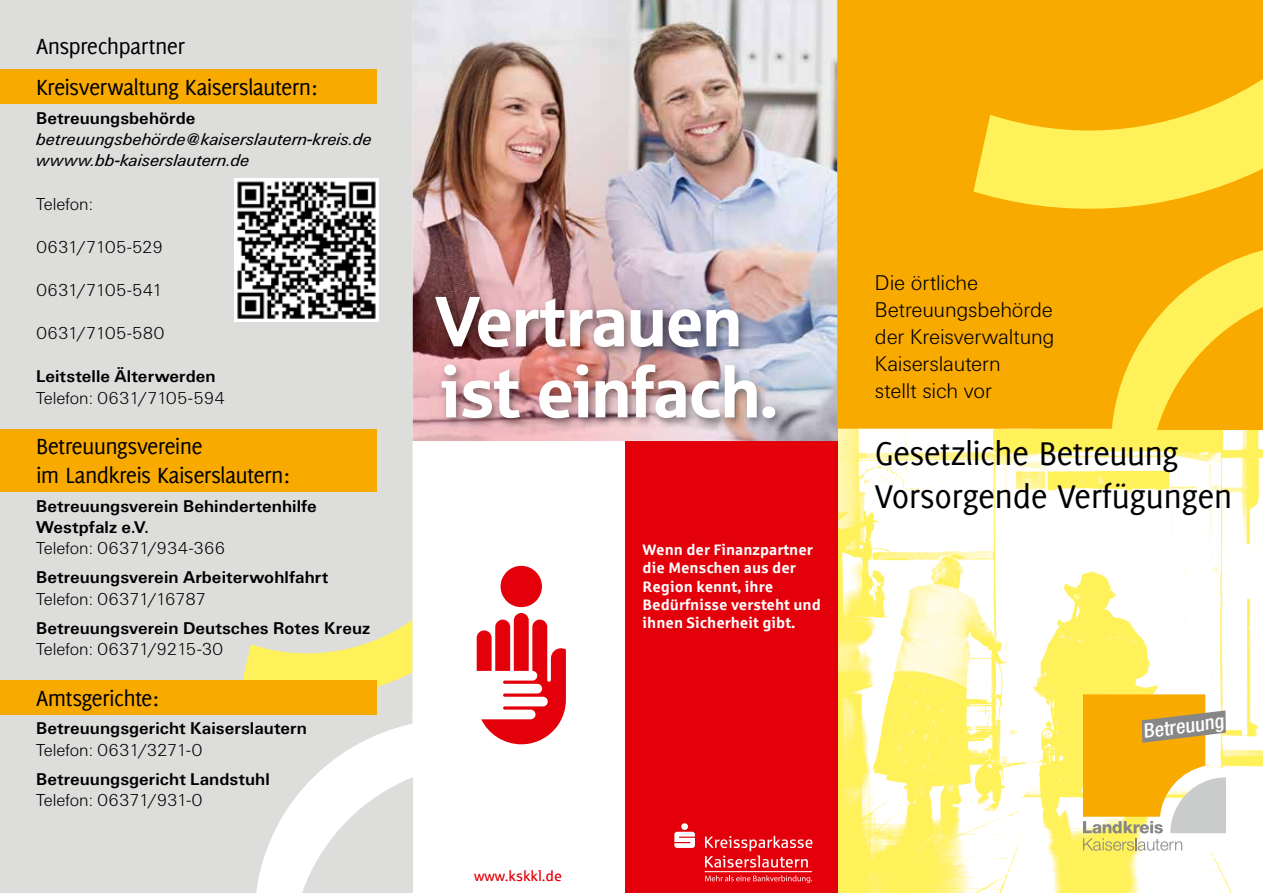
<style>
.page{position:relative;width:1263px;height:893px;background:#fff}
.page>*{position:absolute;margin:0;border:0;box-sizing:border-box;transform-origin:0 0}
.t1{font:71.1px/71.1px "Sparkasse Head";color:#fff}
.t2{font:36px/43.2px "Delicious";letter-spacing:-.015em;color:#000}
.t3{font:24px/40.8px "Delicious";letter-spacing:-.03em;color:#000}
.t4{font:300 22.2px/27px "Unitus T";letter-spacing:-.005em;color:#000}
.t5{font:500 condensed 19.8px "Helvetica Neue";color:#fff}
.t6{font:300 18px "Unitus T";letter-spacing:-.03em;color:#000}
.t7{font:300 18px "Unitus T";letter-spacing:-.055em;color:#000}
.t8{font:300 18px "Unitus T";letter-spacing:-.05em;color:#000}
.t9{font:300 18px "Unitus T";letter-spacing:-.01em;color:#000}
.t10{font:700 17.7px/21.3px "Unitus T";color:#000}
.t11{font:italic 17.7px/21.6px "Unitus T";color:#000}
.t12{font:700 15.15px/18.3px "Sparkasse Rg";color:#fff}
.t13{font:14.7px "Sparkasse Rg";color:#e3000b}
</style>
<div class="page">
<div style="left:625px;top:441px;width:213px;height:452px;background:#e3000b"></div>
<img style="left:412px;top:0;width:426px;height:441px">
<svg style="left:501px;top:566px;width:41px;height:41px"></svg>
<svg style="left:477px;top:613px;width:89px;height:131px"></svg>
<svg style="left:705px;top:836px;width:107px;height:32px"></svg>
<svg style="left:674px;top:823px;width:21px;height:25px"></svg>
<hr style="left:705px;top:871px;width:107px;height:1px;background:#fff">
<svg style="left:705px;top:875px;width:107px;height:8px"></svg>
<img style="left:431px;top:291px;width:355px;height:139px">
<div style="left:0;top:0;width:412px;height:893px;background:#dddddc"></div>
<img style="left:838px;top:429px;width:425px;height:464px">
<svg style="left:1083px;top:694px;width:143px;height:157px"></svg>
<div style="left:838px;top:0;width:425px;height:429px;background:#f8aa00"></div>
<svg style="left:1148px;top:289px;width:115px;height:140px;background:#fbc927"></svg>
<svg style="left:964px;top:67px;width:299px;height:152px;background:#fbcd2d"></svg>
<svg style="left:38px;top:711px;width:374px;height:182px;background:#dfdfde"></svg>
<svg style="left:291px;top:763px;width:121px;height:130px"></svg>
<svg style="left:236px;top:617px;width:176px;height:87px;background:#ede59b"></svg>
<div style="left:0;top:429px;width:376px;height:63px;background:#f8aa00"></div>
<img style="left:235px;top:178px;width:143px;height:144px">
<div style="left:0;top:681px;width:376px;height:34px;background:#f8aa00"></div>
<div style="left:0;top:69px;width:376px;height:34px;background:#f8aa00"></div>
<h3 class="t3" style="left:36px;top:25px;width:283px">Ansprechpartner<br>Kreisverwaltung Kaiserslautern:</h3>
<p class="t10" style="left:36px;top:107px;width:161px">Betreuungsbehörde</p>
<p class="t11" style="left:36px;top:128px;width:337px">betreuungsbehörde@kaiserslautern-kreis.de wwww.bb-kaiserslautern.de</p>
<p class="t9" style="left:36px;top:193px;width:58px">Telefon:</p>
<p class="t7" style="left:36px;top:236px;width:129px">0631/7105-529</p>
<p class="t8" style="left:36px;top:280px;width:128px">0631/7105-541</p>
<p class="t6" style="left:36px;top:323px;width:130px">0631/7105-580</p>
<p class="t10" style="left:36px;top:365px;width:181px">Leitstelle Älterwerden</p>
<p class="t6" style="left:36px;top:387px;width:191px">Telefon: 0631/7105-594</p>
<h3 class="t3" style="left:36px;top:431px;width:255px;line-height:28.8px">Betreuungsvereine<br>im Landkreis Kaiserslautern:</h3>
<p class="t10" style="left:36px;top:495px;width:282px">Betreuungsverein Behindertenhilfe<br>Westpfalz e.V.</p>
<p class="t6" style="left:36px;top:538px;width:191px">Telefon: 06371/934-366</p>
<p class="t10" style="left:36px;top:566px;width:294px">Betreuungsverein Arbeiterwohlfahrt</p>
<p class="t6" style="left:36px;top:588px;width:172px">Telefon: 06371/16787</p>
<p class="t10" style="left:36px;top:617px;width:335px">Betreuungsverein Deutsches Rotes Kreuz</p>
<p class="t6" style="left:36px;top:639px;width:189px">Telefon: 06371/9215-30</p>
<h3 class="t3" style="left:36px;top:677px;width:124px">Amtsgerichte:</h3>
<p class="t10" style="left:36px;top:717px;width:272px">Betreuungsgericht Kaiserslautern</p>
<p class="t6" style="left:36px;top:739px;width:168px">Telefon: 0631/3271-0</p>
<p class="t10" style="left:36px;top:768px;width:235px">Betreuungsgericht Landstuhl</p>
<p class="t6" style="left:36px;top:790px;width:168px">Telefon: 06371/931-0</p>
<h1 class="t1" style="left:435px;top:283px;width:344px">Vertrauen ist einfach.</h1>
<p class="t12" style="left:643px;top:540px;width:180px">Wenn der Finanzpartner die Menschen aus der<br>Region kennt, ihre<br>Bedürfnisse versteht und ihnen Sicherheit gibt.</p>
<p class="t13" style="left:474px;top:867px;width:90px">www.kskkl.de</p>
<p class="t4" style="left:875px;top:268px;width:181px">Die örtliche<br>Betreuungsbehörde der Kreisverwaltung<br>Kaiserslautern<br>stellt sich vor</p>
<h2 class="t2" style="left:875px;top:431px;width:359px">Gesetzliche Betreuung<br>Vorsorgende Verfügungen</h2>
<p class="t5" style="left:1142px;top:719px;width:83px;rotate:-7deg">Betreuung</p>
</div>
